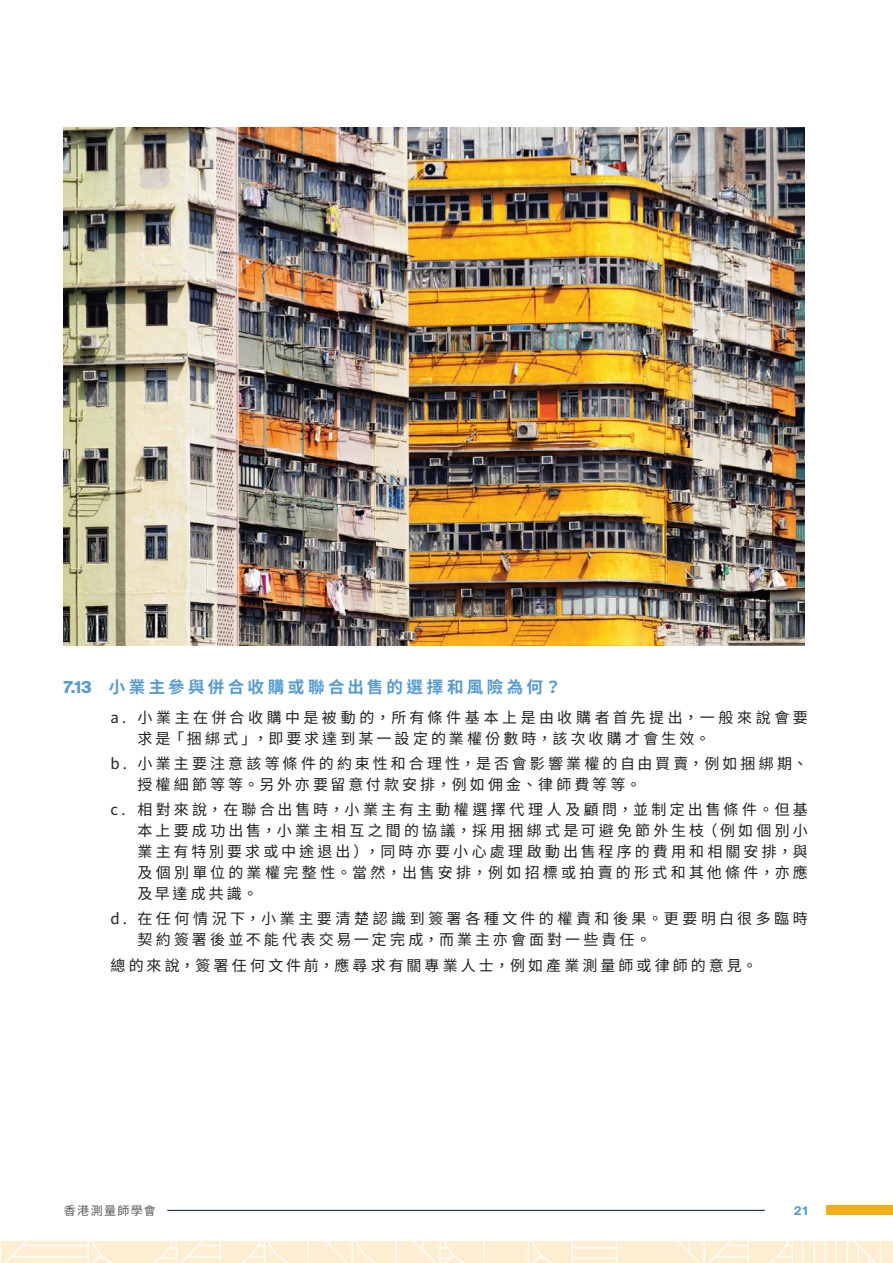
<style>
.page{position:relative;width:893px;height:1263px;background:#fff}
.page>*{position:absolute;margin:0;border:0;box-sizing:border-box;transform-origin:0 0}
.t1{font:700 16.5px "Noto Sans CJ Ktc";letter-spacing:.21em;color:#569bd3}
.t2{font:15px/21px "Noto Sans CJ Ktc";letter-spacing:.21em;color:#231f20}
.t3{font:12px "Noto Sans CJ Ktc";letter-spacing:.115em;color:#57585a}
.t4{font:700 12px "Suisse Intl";color:#569bd3}
.s1{font-family:"Suisse Intl"}
</style>
<div class="page">
<img style="left:1px;top:1242px;width:892px;height:21px">
<div style="left:827px;top:1205px;width:66px;height:10px;background:#f2ad1b"></div>
<hr style="left:167px;top:1210px;width:598px;height:1px;background:#001539">
<img style="left:64px;top:128px;width:740px;height:517px">
<p class="t1" style="left:64px;top:678px;width:499px"><span class="s1">7.13</span> 小業主參與併合收購或聯合出售的選擇和風險為何？</p>
<p class="t2" style="left:138px;top:707px;width:672px;text-indent:-27px">a. 小業主在併合收購中是被動的，所有條件基本上是由收購者首先提出，一般來說會要求是「捆綁式」，即要求達到某一設定的業權份數時，該次收購才會生效。</p>
<p class="t2" style="left:138px;top:753px;width:672px;text-indent:-27px">b. 小業主要注意該等條件的約束性和合理性，是否會影響業權的自由買賣，例如捆綁期、授權細節等等。另外亦要留意付款安排，例如佣金、律師費等等。</p>
<p class="t2" style="left:138px;top:799px;width:672px;text-align:justify;text-indent:-27px">c. 相對來說，在聯合出售時，小業主有主動權選擇代理人及顧問，並制定出售條件。但基本上要成功出售，小業主相互之間的協議，採用捆綁式是可避免節外生枝（例如個別小業主有特別要求或中途退出），同時亦要小心處理啟動出售程序的費用和相關安排，與及個別單位的業權完整性。當然，出售安排，例如招標或拍賣的形式和其他條件，亦應及早達成共識。</p>
<p class="t2" style="left:138px;top:909px;width:672px;text-indent:-27px">d. 在任何情況下，小業主要清楚認識到簽署各種文件的權責和後果。更要明白很多臨時契約簽署後並不能代表交易一定完成，而業主亦會面對一些責任。</p>
<p class="t2" style="left:111px;top:955px;width:648px">總的來說，簽署任何文件前，應尋求有關專業人士，例如產業測量師或律師的意見。</p>
<p class="t3" style="left:64px;top:1204px;width:94px">香港測量師學會</p>
<p class="t4" style="left:794px;top:1204px;width:15px">21</p>
</div>
